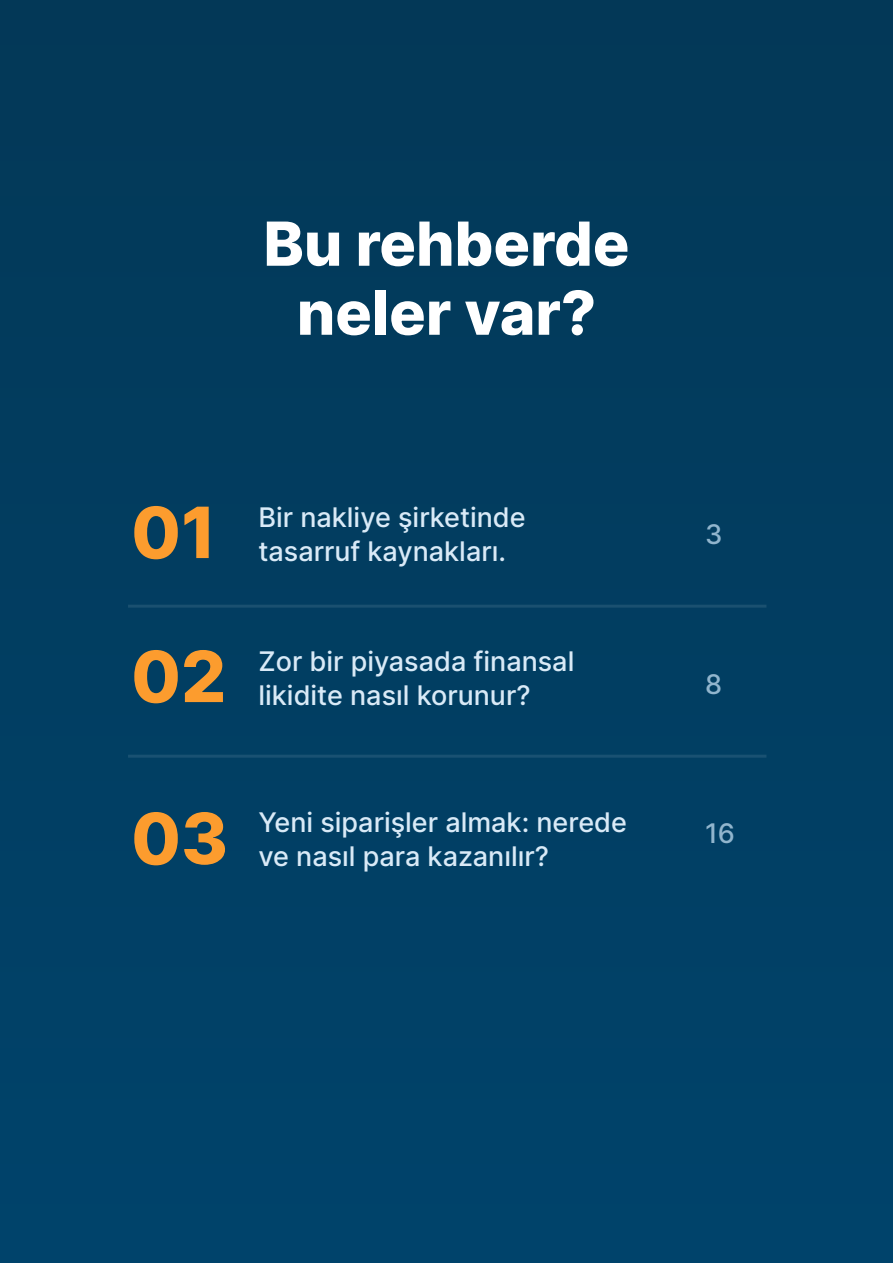
<style>
.page{position:relative;width:893px;height:1263px;background:#013e61}
.page>*{position:absolute;margin:0;border:0;box-sizing:border-box;transform-origin:0 0}
.t1{font:800 70.65px "Inter";color:#fc9c2e}
.t2{font:800 60.75px/69px "Inter";color:#fff;text-align:center}
.t3{font:500 27px "Inter";color:#d9eaf7}
.t4{font:500 27px "Inter";color:#91b5cd}
</style>
<div class="page">
<hr style="left:128px;top:605px;width:638px;height:3px;background:#fff">
<hr style="left:128px;top:755px;width:638px;height:3px;background:#fff">
<h2 class="t2" style="left:263px;top:208px;width:367px">Bu rehberde neler var?</h2>
<h1 class="t1" style="left:131px;top:481px;width:87px">01</h1>
<h1 class="t1" style="left:131px;top:625px;width:97px">02</h1>
<p class="t3" style="left:258px;top:497px;width:269px">Bir nakliye şirketinde</p>
<p class="t3" style="left:258px;top:532px;width:249px">tasarruf kaynakları.</p>
<p class="t3" style="left:258px;top:641px;width:317px">Zor bir piyasada finansal</p>
<p class="t3" style="left:258px;top:676px;width:274px">likidite nasıl korunur?</p>
<h1 class="t1" style="left:131px;top:787px;width:99px">03</h1>
<p class="t3" style="left:258px;top:802px;width:370px">Yeni siparişler almak: nerede</p>
<p class="t3" style="left:258px;top:836px;width:292px">ve nasıl para kazanılır?</p>
<p class="t4" style="left:705px;top:515px;width:19px">3</p>
<p class="t4" style="left:705px;top:665px;width:19px">8</p>
<p class="t4" style="left:705px;top:813px;width:31px">16</p>
</div>
